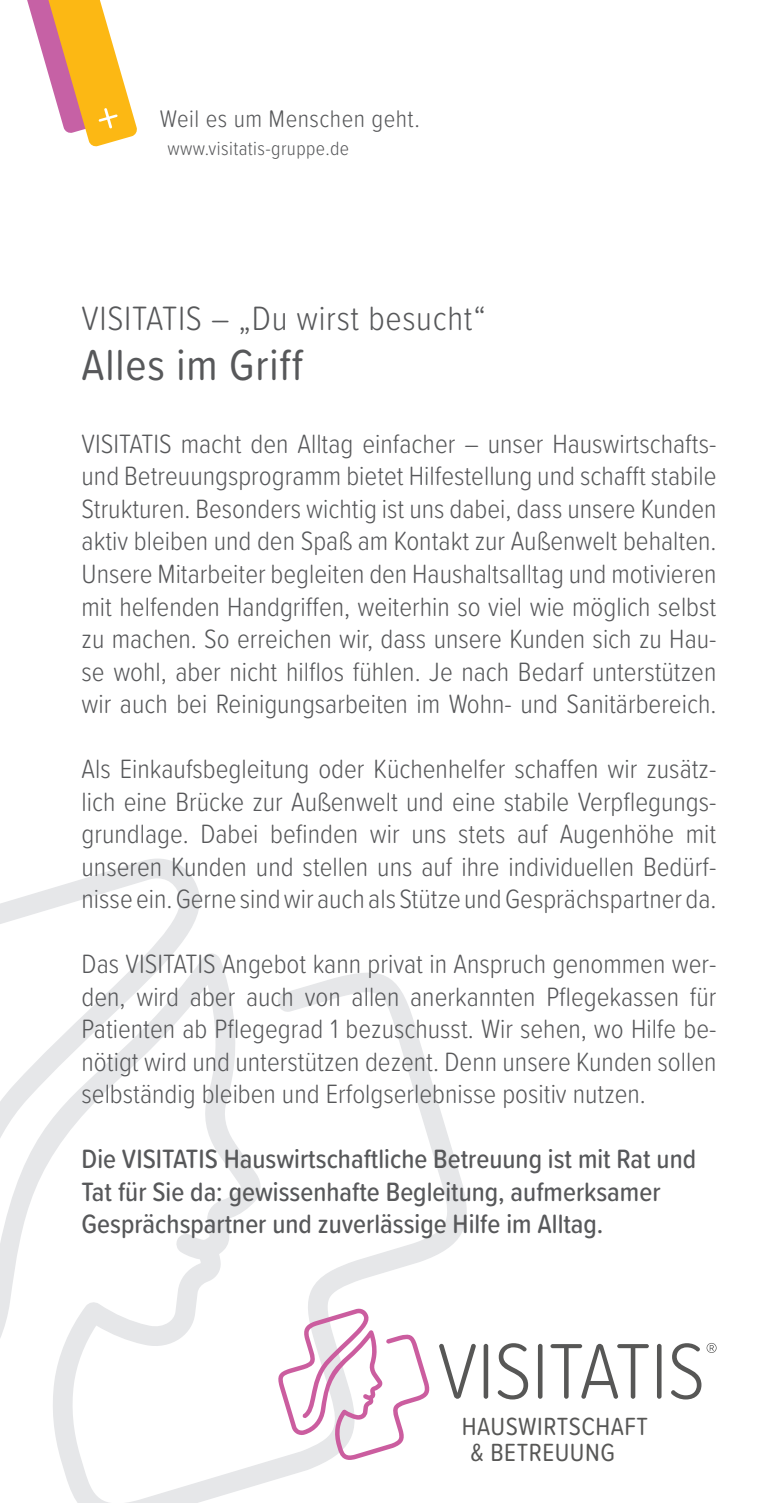
<style>
.page{position:relative;width:759px;height:1503px;background:#fff}
.page>*{position:absolute;margin:0;border:0;box-sizing:border-box;transform-origin:0 0}
.t1{font:45px "Proxima Soft Cond";letter-spacing:.02em;color:#57585a}
.t2{font:300 35px "Proxima Soft Cond";letter-spacing:.02em;color:#57585a}
.FLIEßTEXT_SEITE_2{font:300 27.5px/32.5px "Proxima Soft Cond";color:#57585a;text-align:justify}
.t3{font:500 27.5px/32.5px "Proxima Soft Cond";color:#57585a}
.t4{font:25.75px/25.8px "Proxima Soft Cond";letter-spacing:.02em;color:#575756}
.t5{font:300 25px "Proxima Soft Cond";letter-spacing:.02em;color:#57585a}
.t6{font:300 20px "Proxima Soft Cond";letter-spacing:.02em;color:#57585a}
</style>
<div class="page">
<svg style="left:0;top:858px;width:467px;height:644px"></svg>
<svg style="left:276px;top:1307px;width:155px;height:152px"></svg>
<svg style="left:439px;top:1343px;width:36px;height:55px"></svg>
<div style="left:483px;top:1343px;width:5px;height:55px;background:#575756;border-radius:2px"></div>
<svg style="left:497px;top:1343px;width:31px;height:56px"></svg>
<div style="left:537px;top:1343px;width:5px;height:55px;background:#575756;border-radius:2px"></div>
<svg style="left:550px;top:1343px;width:98px;height:55px"></svg>
<div style="left:656px;top:1343px;width:5px;height:55px;background:#575756;border-radius:2px"></div>
<svg style="left:671px;top:1343px;width:45px;height:56px"></svg>
<svg style="left:27px;top:0;width:110px;height:147px"></svg>
<p class="t5" style="left:160px;top:101px;width:261px">Weil es um Menschen geht.</p>
<p class="t6" style="left:167px;top:133px;width:183px">www.visitatis-gruppe.de</p>
<p class="t2" style="left:81px;top:293px;width:405px">VISITATIS – „Du wirst besucht“</p>
<p class="t1" style="left:81px;top:332px;width:223px">Alles im Griff</p>
<p class="FLIEßTEXT_SEITE_2" style="left:81px;top:426px;width:636px">VISITATIS macht den Alltag einfacher – unser Hauswirtschafts&shy;und Betreuungsprogramm bietet Hilfestellung und schafft stabile Strukturen. Besonders wichtig ist uns dabei, dass unsere Kunden aktiv bleiben und den Spaß am Kontakt zur Außenwelt behalten.<br>Unsere Mitarbeiter begleiten den Haushaltsalltag und motivieren mit helfenden Handgriffen, weiterhin so viel wie möglich selbst zu machen. So erreichen wir, dass unsere Kunden sich zu Hau&shy;se wohl, aber nicht hilflos fühlen. Je nach Bedarf unterstützen wir auch bei Reinigungsarbeiten im Wohn- und Sanitärbereich.</p>
<p class="FLIEßTEXT_SEITE_2" style="left:81px;top:751px;width:636px">Als Einkaufsbegleitung oder Küchenhelfer schaffen wir zusätz&shy;lich eine Brücke zur Außenwelt und eine stabile Verpflegungs&shy;grundlage. Dabei befinden wir uns stets auf Augenhöhe mit unseren Kunden und stellen uns auf ihre individuellen Bedürf&shy;nisse ein. Gerne sind wir auch als Stütze und Gesprächspartner da.</p>
<p class="FLIEßTEXT_SEITE_2" style="left:81px;top:946px;width:636px">Das VISITATIS Angebot kann privat in Anspruch genommen wer&shy;den, wird aber auch von allen anerkannten Pflegekassen für Patienten ab Pflegegrad 1 bezuschusst. Wir sehen, wo Hilfe be&shy;nötigt wird und unterstützen dezent. Denn unsere Kunden sollen selbständig bleiben und Erfolgserlebnisse positiv nutzen.</p>
<p class="t3" style="left:81px;top:1141px;width:616px">Die VISITATIS Hauswirtschaftliche Betreuung ist mit Rat und<br>Tat für Sie da: gewissenhafte Begleitung, aufmerksamer<br>Gesprächspartner und zuverlässige Hilfe im Alltag.</p>
<p class="t4" style="left:470px;top:1412px;width:179px;text-indent:-9px">HAUSWIRTSCHAFT &amp; BETREUUNG</p>
</div>
